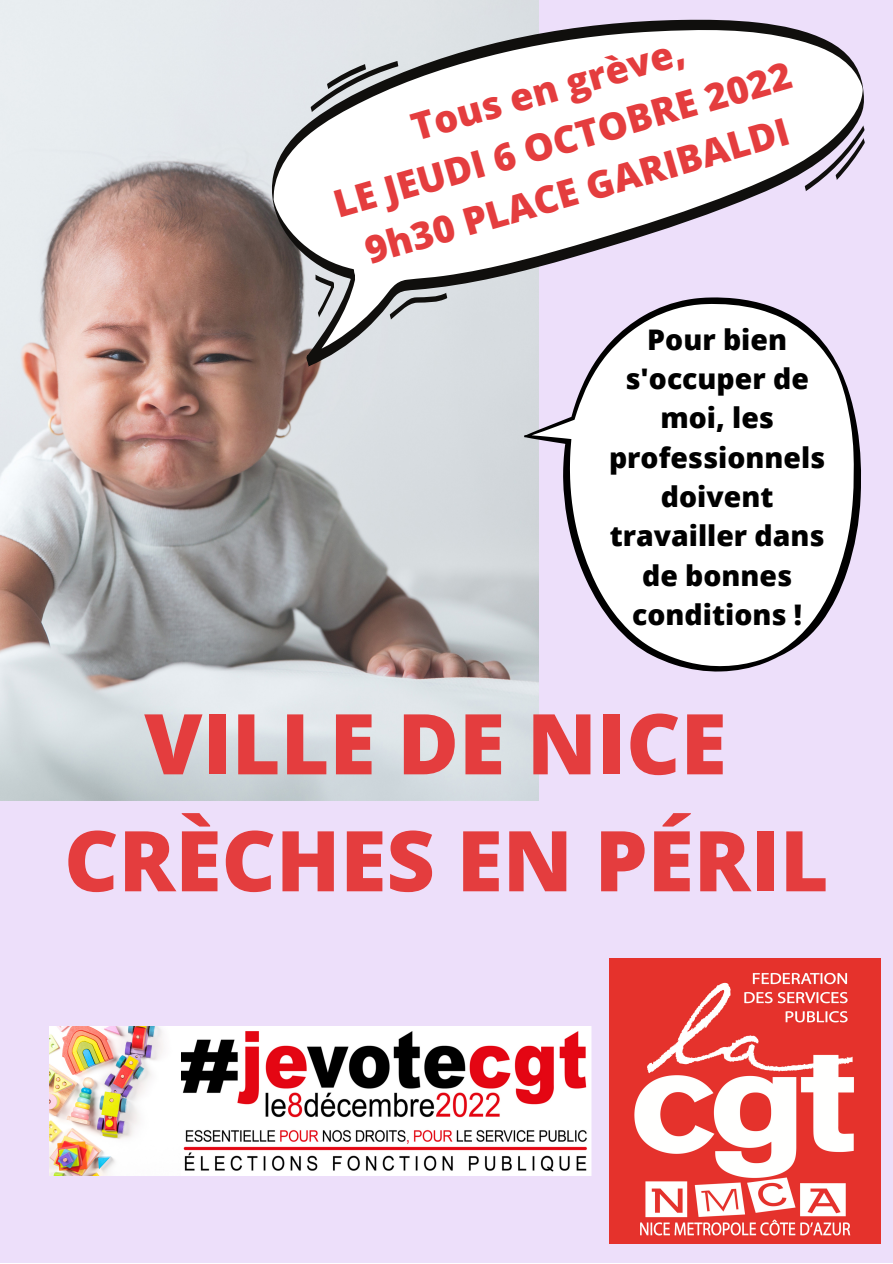
<style>
.page{position:relative;width:893px;height:1264px;background:#fff}
.page>*{position:absolute;margin:0;border:0;box-sizing:border-box;transform-origin:0 0}
.t1{font:800 83.85px/116.9px "Open Sans";color:#e43d3e;text-align:center}
.t2{font:800 37.8px/52.8px "Open Sans";color:#e43d3e;text-align:center}
.t3{font:800 28.35px/39.3px "Open Sans";color:#000;text-align:center}
</style>
<div class="page">
<div style="left:0;top:0;width:892px;height:1262px;background:#eddffa"></div>
<img style="left:609px;top:958px;width:271px;height:285px">
<img style="left:0;top:0;width:539px;height:800px">
<svg style="left:244px;top:0;width:620px;height:370px;fill:#fff"></svg>
<svg style="left:312px;top:272px;width:26px;height:46px"></svg>
<svg style="left:387px;top:292px;width:62px;height:28px;background:#adb0b3"></svg>
<svg style="left:305px;top:61px;width:98px;height:51px"></svg>
<svg style="left:796px;top:125px;width:69px;height:66px"></svg>
<svg style="left:524px;top:297px;width:337px;height:375px;fill:#fff"></svg>
<img style="left:180px;top:1026px;width:412px;height:148px">
<img style="left:50px;top:1026px;width:130px;height:149px">
<h2 class="t2" style="left:312px;top:128px;width:476px;rotate:-16deg">Tous en grève,<br>LE JEUDI 6 OCTOBRE 2022<br>9h30 PLACE GARIBALDI</h2>
<p class="t3" style="left:609px;top:319px;width:218px">Pour bien s'occuper de moi, les professionnels doivent travailler dans de bonnes conditions !</p>
<h1 class="t1" style="left:64px;top:683px;width:766px">VILLE DE NICE<br>CRÈCHES EN PÉRIL</h1>
</div>
